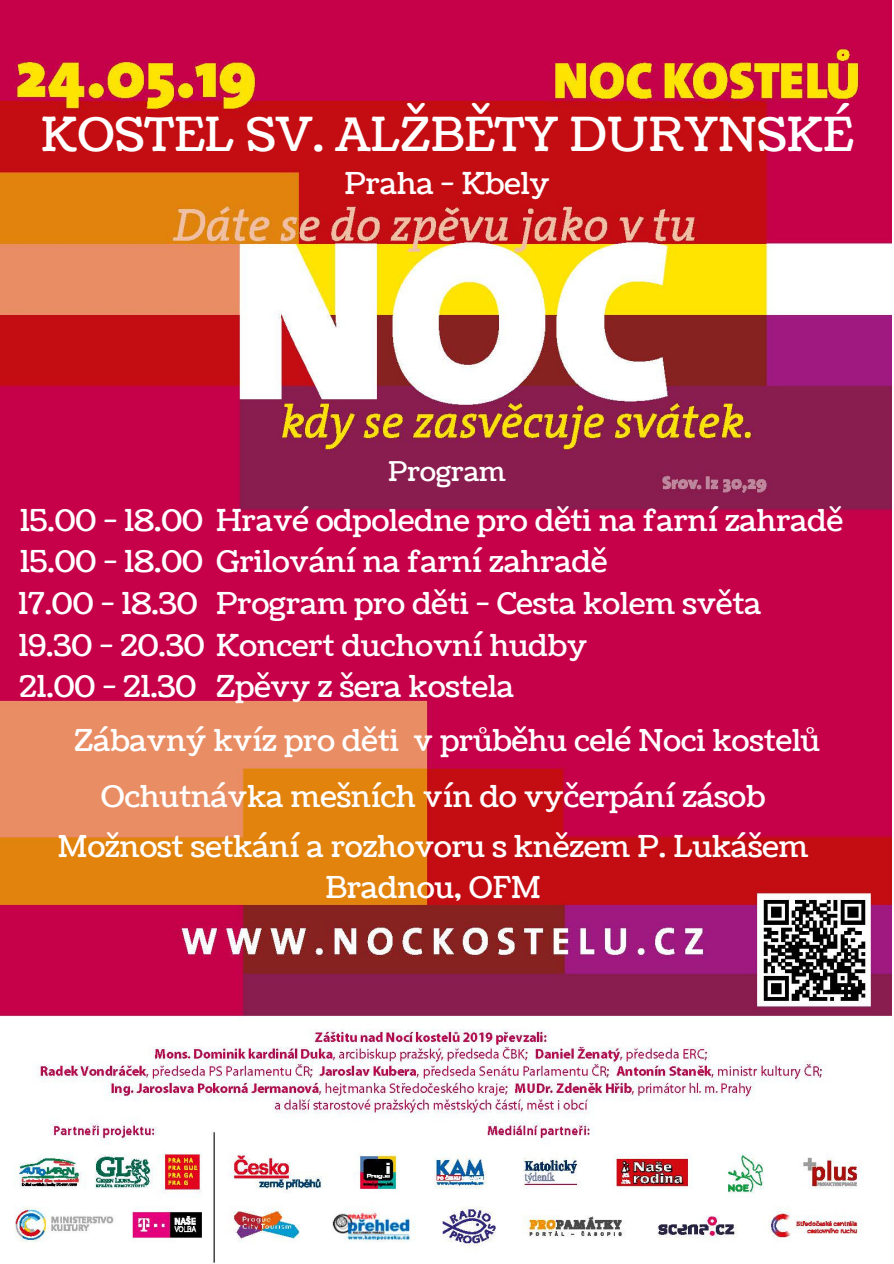
<style>
.page{position:relative;width:894px;height:1264px;background:#fff}
.page>*{position:absolute;margin:0;border:0;box-sizing:border-box;transform-origin:0 0}
.t1{font:46.65px "Coustard";color:#fff}
.t2{font:30px/41.4px "Coustard";color:#fff;text-align:center}
.t3{font:27px "Coustard";color:#fff}
</style>
<div class="page">
<img style="left:0;top:0;width:891px;height:1263px">
<h1 class="t1" style="left:41px;top:103px;width:813px">KOSTEL SV. ALŽBĚTY DURYNSKÉ</h1>
<p class="t2" style="left:344px;top:164px;width:207px">Praha - Kbely</p>
<p class="t3" style="left:388px;top:454px;width:119px">Program</p>
<p class="t2" style="left:20px;top:500px;width:824px">15.00 - 18.00 Hravé odpoledne pro děti na farní zahradě</p>
<p class="t2" style="left:20px;top:542px;width:588px">15.00 - 18.00 Grilování na farní zahradě</p>
<p class="t2" style="left:216px;top:583px;width:546px">Program pro děti - Cesta kolem světa</p>
<p class="t2" style="left:19px;top:625px;width:570px">19.30 - 20.30 Koncert duchovní hudby</p>
<p class="t2" style="left:216px;top:667px;width:299px">Zpěvy z šera kostela</p>
<p class="t2" style="left:18px;top:583px;width:180px">17.00 - 18.30</p>
<p class="t2" style="left:20px;top:667px;width:178px">21.00 - 21.30</p>
<p class="t2" style="left:74px;top:721px;width:747px">Zábavný kvíz pro děti v průběhu celé Noci kostelů</p>
<p class="t2" style="left:101px;top:776px;width:666px">Ochutnávka mešních vín do vyčerpání zásob</p>
<p class="t2" style="left:58px;top:826px;width:751px">Možnost setkání a rozhovoru s knězem P. Lukášem<br>Bradnou, OFM</p>
</div>
